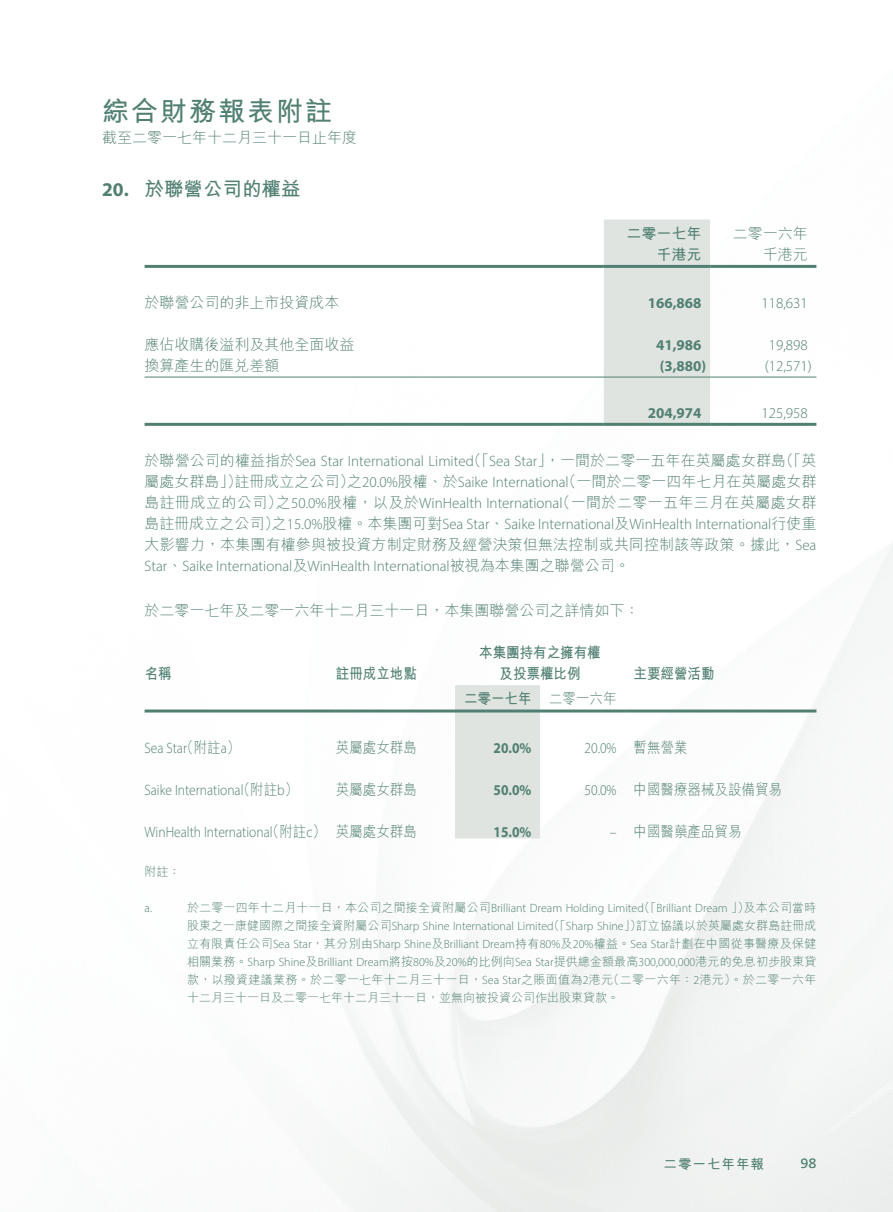
<style>
.page{position:relative;width:893px;height:1212px;background:#fff}
.page>*{position:absolute;margin:0;border:0;box-sizing:border-box;transform-origin:0 0}
.t1{font:700 27px "M Hei HK";letter-spacing:.075em;color:#518072}
.t2{font:700 19.5px "M Hei HK";color:#518072}
.t3{font:700 19.5px "Myriad Pro";color:#518072}
.t4{font:300 15px/21px "Myriad Pro";color:#518072}
.t5{font:300 15px "M Hei HK";color:#518072}
.t6{font:300 15px "M Hei HK";color:#518072;scale:.9 1}
.t7{font:300 15px "Myriad Pro";color:#518072;scale:.9 1}
.t8{font:700 15px "M Hei HK";color:#518072;scale:.9 1}
.t9{font:700 15px "Myriad Pro";color:#518072}
.t10{font:300 15px "M Hei HK";letter-spacing:.025em;color:#518072}
.t11{font:700 15px "Myriad Pro";color:#518072;scale:.9 1}
.t12{font:700 15px "M Hei HK";color:#518072}
.t13{font:700 13.5px "M Hei HK";letter-spacing:.075em;color:#518072}
.t14{font:700 13.5px "Caecilia LT Std";color:#518072}
.t15{font:300 12px/18px "Myriad Pro";color:#518072}
.t16{font:300 12px/18px "M Hei HK";letter-spacing:.005em;color:#518072}
.t17{font:300 12px "M Hei HK";letter-spacing:.025em;color:#518072}
.s1{font-family:"Myriad Pro"}
.s2{font-family:"M Hei HK"}
</style>
<div class="page">
<div style="left:604px;top:219px;width:106px;height:204px;background:#e0e4e1"></div>
<hr style="left:145px;top:265px;width:459px;height:3px;background:#518072">
<hr style="left:604px;top:265px;width:106px;height:3px;background:#518072">
<hr style="left:710px;top:265px;width:106px;height:3px;background:#518072">
<hr style="left:145px;top:377px;width:459px;height:1px;background:#518072">
<hr style="left:604px;top:377px;width:106px;height:1px;background:#518072">
<hr style="left:710px;top:377px;width:106px;height:1px;background:#518072">
<hr style="left:145px;top:423px;width:459px;height:3px;background:#518072">
<hr style="left:604px;top:423px;width:106px;height:3px;background:#518072">
<hr style="left:710px;top:423px;width:106px;height:3px;background:#518072">
<div style="left:455px;top:685px;width:85px;height:153px;background:#e0e4e1"></div>
<hr style="left:145px;top:709px;width:191px;height:3px;background:#518072">
<hr style="left:336px;top:709px;width:119px;height:3px;background:#518072">
<hr style="left:455px;top:709px;width:85px;height:3px;background:#518072">
<hr style="left:540px;top:709px;width:85px;height:3px;background:#518072">
<hr style="left:625px;top:709px;width:191px;height:3px;background:#518072">
<h1 class="t1" style="left:102px;top:92px;width:232px">綜合財務報表附註</h1>
<p class="t5" style="left:102px;top:129px;width:256px">截至二零一七年十二月三十一日止年度</p>
<h2 class="t2" style="left:145px;top:175px;width:157px">於聯營公司的權益</h2>
<h2 class="t3" style="left:102px;top:177px;width:28px">20.</h2>
<p class="t5" style="left:145px;top:295px;width:196px">於聯營公司的非上市投資成本</p>
<p class="t5" style="left:145px;top:337px;width:211px">應佔收購後溢利及其他全面收益</p>
<p class="t5" style="left:145px;top:358px;width:136px">換算產生的匯兌差額</p>
<p class="t12" style="left:627px;top:222px;width:76px">二零一七年</p>
<p class="t5" style="left:733px;top:225px;width:76px">二零一六年</p>
<p class="t12" style="left:657px;top:243px;width:46px">千港元</p>
<p class="t5" style="left:763px;top:246px;width:46px">千港元</p>
<p class="t9" style="left:648px;top:293px;width:55px">166,868</p>
<p class="t4" style="left:761px;top:292px;width:48px">118,631</p>
<p class="t9" style="left:656px;top:335px;width:47px">41,986</p>
<p class="t4" style="left:769px;top:334px;width:41px">19,898</p>
<p class="t9" style="left:660px;top:356px;width:48px">)3,880(</p>
<p class="t4" style="left:765px;top:355px;width:49px">)12,571(</p>
<p class="t9" style="left:648px;top:403px;width:55px">204,974</p>
<p class="t4" style="left:761px;top:402px;width:48px">125,958</p>
<p class="t5" style="left:466px;top:453px;width:321px">（「<span class="s1">Sea Star</span> ，」一間於二零一五年在英屬處女群島</p>
<p class="t5" style="left:779px;top:453px;width:39px">（「英</p>
<p class="t4" style="left:145px;top:450px;width:331px"><span class="s2">於聯營公司的權益指於</span>Sea Star International Limited</p>
<p class="t5" style="left:145px;top:474px;width:99px">屬處女群島」）</p>
<p class="t4" style="left:235px;top:471px;width:336px"><span class="s2">註冊成立之公司之）</span> 20.0%<span class="s2">股權、於</span>Saike International</p>
<p class="t5" style="left:561px;top:474px;width:257px">（一間於二零一四年七月在英屬處女群</p>
<p class="t4" style="left:145px;top:492px;width:673px"><span class="s2">島註冊成立的公司之）</span> 50.0%<span class="s2">股權，以及於</span>WinHealth International<br><span class="s2">島註冊成立之公司之）</span> 15.0%<span class="s2">股權。本集團可對</span>Sea Star<span class="s2">、</span>Saike International<span class="s2">及</span>WinHealth International<span class="s2">行使重</span></p>
<p class="t5" style="left:145px;top:537px;width:673px">大影響力，本集團有權參與被投資方制定財務及經營決策但無法控制或共同控制該等政策。據此，<span class="s1">Sea</span></p>
<p class="t4" style="left:145px;top:555px;width:487px">Star<span class="s2">、</span>Saike International<span class="s2">及</span>WinHealth International<span class="s2">被視為本集團之聯營公司。</span></p>
<p class="t5" style="left:145px;top:603px;width:496px">於二零一七年及二零一六年十二月三十一日，本集團聯營公司之詳情如下：</p>
<p class="t10" style="left:555px;top:495px;width:262px">（一間於二零一五年三月在英屬處女群</p>
<p class="t8" style="left:479px;top:641px;width:136px">本集團持有之擁有權</p>
<p class="t8" style="left:145px;top:662px;width:31px">名稱</p>
<p class="t8" style="left:336px;top:662px;width:91px">註冊成立地點</p>
<p class="t8" style="left:499px;top:662px;width:91px">及投票權比例</p>
<p class="t6" style="left:549px;top:691px;width:76px">二零一六年</p>
<p class="t8" style="left:464px;top:688px;width:76px">二零一七年</p>
<p class="t8" style="left:634px;top:662px;width:91px">主要經營活動</p>
<p class="t6" style="left:180px;top:739px;width:68px">（附註<span class="s1">a</span>）</p>
<p class="t7" style="left:145px;top:738px;width:49px">Sea Star</p>
<p class="t6" style="left:336px;top:739px;width:91px">英屬處女群島</p>
<p class="t11" style="left:494px;top:738px;width:44px">20.0%</p>
<p class="t7" style="left:584px;top:738px;width:37px">20.0%</p>
<p class="t6" style="left:634px;top:739px;width:61px">暫無營業</p>
<p class="t6" style="left:237px;top:781px;width:70px">（附註<span class="s1">b</span>）</p>
<p class="t7" style="left:145px;top:780px;width:111px">Saike International</p>
<p class="t6" style="left:336px;top:781px;width:91px">英屬處女群島</p>
<p class="t11" style="left:494px;top:780px;width:44px">50.0%</p>
<p class="t7" style="left:584px;top:780px;width:37px">50.0%</p>
<p class="t6" style="left:634px;top:781px;width:166px">中國醫療器械及設備貿易</p>
<p class="t6" style="left:266px;top:823px;width:68px">（附註<span class="s1">c</span>）</p>
<p class="t7" style="left:145px;top:822px;width:144px">WinHealth International</p>
<p class="t16" style="left:145px;top:862px;width:37px">附註：</p>
<p class="t6" style="left:336px;top:823px;width:91px">英屬處女群島</p>
<p class="t11" style="left:494px;top:822px;width:44px">15.0%</p>
<p class="t7" style="left:610px;top:822px;width:9px">–</p>
<p class="t6" style="left:634px;top:823px;width:121px">中國醫藥產品貿易</p>
<p class="t15" style="left:145px;top:899px;width:9px">.a</p>
<p class="t15" style="left:638px;top:899px;width:113px"><span class="s2">（「</span>Brilliant Dream <span class="s2">」）</span></p>
<p class="t15" style="left:187px;top:899px;width:458px"><span class="s2">於二零一四年十二月十一日，本公司之間接全資附屬公司</span>Brilliant Dream Holding Limited</p>
<p class="t16" style="left:744px;top:898px;width:74px">及本公司當時</p>
<p class="t15" style="left:548px;top:917px;width:96px"><span class="s2">（「</span>Sharp Shine<span class="s2">」）</span></p>
<p class="t15" style="left:187px;top:917px;width:631px"><span class="s2">股東之一康健國際之間接全資附屬公司</span>Sharp Shine International Limited<br><span class="s2">立有限責任公司</span>Sea Star<span class="s2">，其分別由</span>Sharp Shine<span class="s2">及</span>Brilliant Dream<span class="s2">持有</span>80%<span class="s2">及</span>20%<span class="s2">權益。</span>Sea Star<span class="s2">計劃在中國從事醫療及保健相關業務。</span>Sharp Shine<span class="s2">及</span>Brilliant Dream<span class="s2">將按</span>80%<span class="s2">及</span>20%<span class="s2">的比例向</span>Sea Star<span class="s2">提供總金額最高</span>300,000,000<span class="s2">港元的免息初步股東貸</span></p>
<p class="t17" style="left:607px;top:973px;width:210px">（二零一六年：<span class="s1">2</span>港元）。於二零一六年</p>
<p class="t16" style="left:636px;top:916px;width:182px">訂立協議以於英屬處女群島註冊成</p>
<p class="t16" style="left:187px;top:970px;width:433px">款，以撥資建議業務。於二零一七年十二月三十一日，<span class="s1">Sea Star</span>之賬面值為<span class="s1">2</span>港元十二月三十一日及二零一七年十二月三十一日，並無向被投資公司作出股東貸款。</p>
<p class="t13" style="left:664px;top:1154px;width:102px">二零一七年年報</p>
<p class="t14" style="left:800px;top:1155px;width:17px">98</p>
</div>
